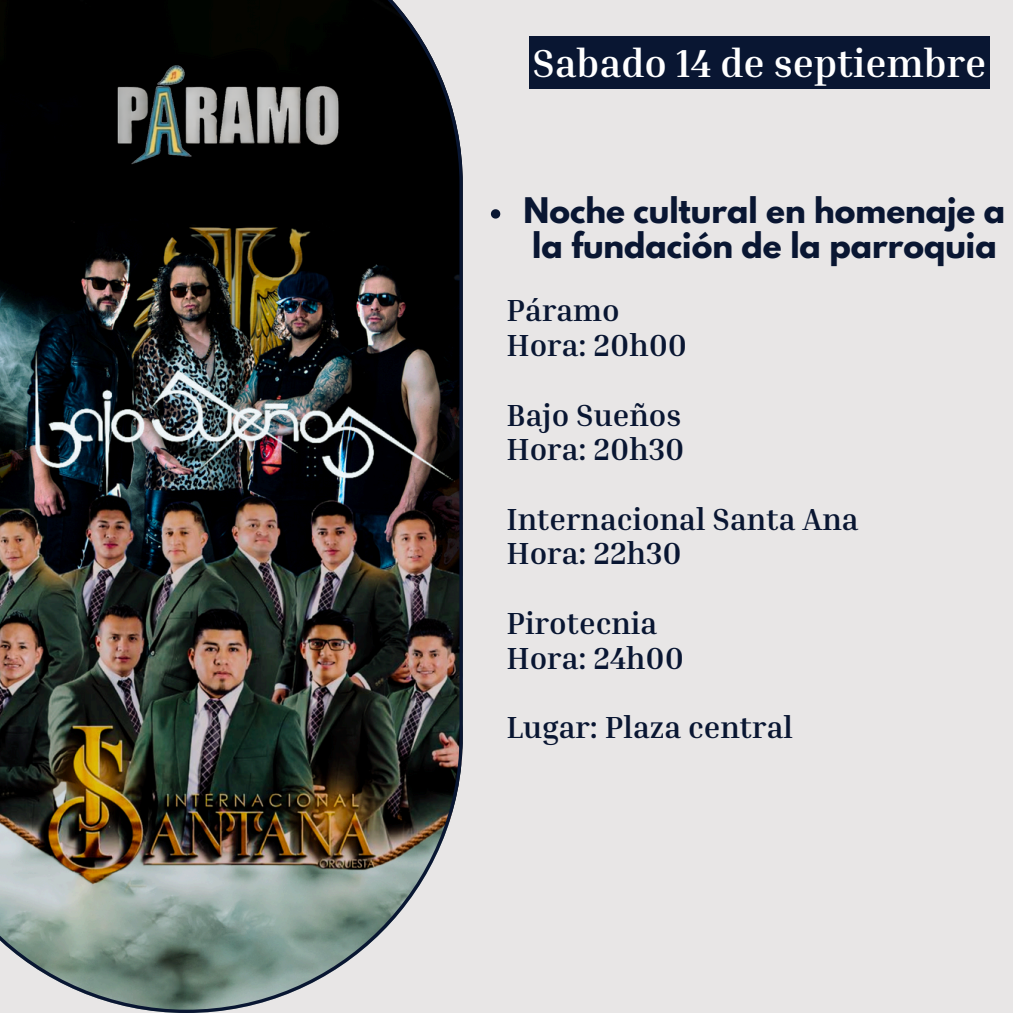
<style>
.page{position:relative;width:1013px;height:1013px;background:#fff}
.page>*{position:absolute;margin:0;border:0;box-sizing:border-box;transform-origin:0 0}
.t1{font:700 40px "Inria Serif";color:#fff}
.t2{font:700 31.25px/34.8px "Inria Serif";color:#091632}
.t3{font:700 31.25px/34.8px "League Spartan";color:#091632}
</style>
<div class="page">
<div style="left:0;top:0;width:1012px;height:1012px;background:#e8e6e6"></div>
<img style="left:0;top:0;width:463px;height:1012px">
<img style="left:101px;top:63px;width:249px;height:111px">
<div style="left:529px;top:36px;width:460px;height:52px;background:#091632"></div>
<svg style="left:491px;top:209px;width:9px;height:9px"></svg>
<p class="t1" style="left:532px;top:38px;width:455px">Sabado 14 de septiembre</p>
<h2 class="t3" style="left:523px;top:197px;width:483px">Noche cultural en homenaje a la fundación de la parroquia</h2>
<h1 class="t2" style="left:506px;top:292px;width:182px">Páramo<br>Hora: 20h00</h1>
<p class="t2" style="left:506px;top:396px;width:179px">Bajo Sueños<br>Hora: 20h30</p>
<h2 class="t2" style="left:506px;top:500px;width:354px">Internacional Santa Ana<br>Hora: 22h30</h2>
<h2 class="t2" style="left:506px;top:604px;width:179px">Pirotecnia<br>Hora: 24h00</h2>
<h2 class="t2" style="left:506px;top:708px;width:288px">Lugar: Plaza central</h2>
</div>
